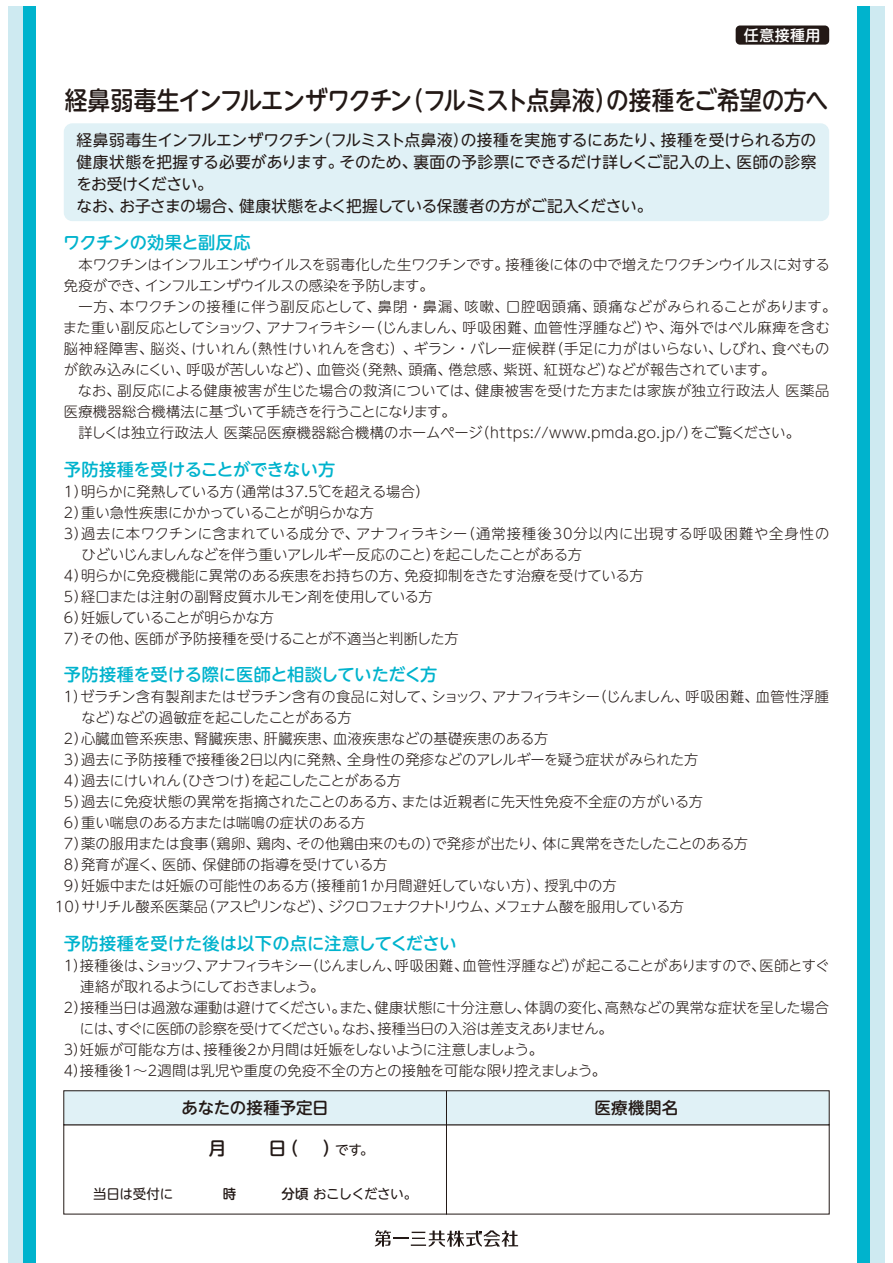
<style>
.page{position:relative;width:893px;height:1263px;background:#fff}
.page>*{position:absolute;margin:0;border:0;box-sizing:border-box;transform-origin:0 0}
.t1{font:500 25.5px "UD Shin M Go Pro";letter-spacing:-.04em;color:#231916;scale:.89 1}
.t2{font:500 17.25px "UD Shin M Go Pro";letter-spacing:-.01em;color:#00b3cd}
.t3{font:500 16.5px "UD Shin M Go Pro";letter-spacing:-.02em;color:#231916}
.t4{font:500 16.5px "UD Shin M Go Pro";letter-spacing:.005em;color:#231916}
.t5{font:15.75px/21.8px "UD Shin M Go Pro";letter-spacing:-.015em;color:#231916}
.t6{font:500 15px "UD Shin M Go Pro";letter-spacing:.025em;color:#fff}
.t7{font:300 14.25px/21px "UD Shin M Go Pro";letter-spacing:-.005em;color:#231916}
.t8{font:300 14.25px/21px "UD Shin M Go Pro";letter-spacing:.015em;color:#231916}
.t9{font:300 14.25px "UD Shin M Go Pro";letter-spacing:-.025em;color:#231916}
.t10{font:300 14.25px "UD Shin M Go Pro";letter-spacing:-.03em;color:#231916}
.t11{font:300 14.25px "UD Shin M Go Pro";letter-spacing:.05em;color:#231916}
.t12{font:300 14.25px "UD Shin M Go Pro";letter-spacing:-.05em;color:#231916}
.t13{font:300 14.25px "UD Shin M Go Pro";letter-spacing:.025em;color:#231916}
.t14{font:300 14.25px "UD Shin M Go Pro";letter-spacing:-.055em;color:#231916}
.t15{font:300 14.25px "UD Shin M Go Pro";letter-spacing:-.04em;color:#231916}
.t16{font:13.5px "UD Shin M Go Pro";letter-spacing:-.025em;color:#231916}
.s1{font-weight:500}
</style>
<div class="page">
<div style="left:736px;top:26px;width:93px;height:19px;background:#231916;border-radius:4px"></div>
<div style="left:11px;top:6px;width:25px;height:1257px;background:#00b3cd"></div>
<div style="left:9px;top:6px;width:14px;height:1257px;background:#ceeaf1"></div>
<div style="left:857px;top:6px;width:25px;height:1257px;background:#00b3cd"></div>
<div style="left:870px;top:6px;width:14px;height:1257px;background:#ceeaf1"></div>
<div style="left:64px;top:1091px;width:382px;height:34px;background:#e0f1f6"></div>
<div style="left:446px;top:1091px;width:383px;height:34px;background:#e0f1f6"></div>
<div style="left:64px;top:123px;width:765px;height:98px;background:#e0f1f6;border-radius:9px"></div>
<svg style="left:375px;top:1230px;width:143px;height:17px"></svg>
<p class="t6" style="left:744px;top:23px;width:78px">任意接種用</p>
<h1 class="t1" style="left:65px;top:79px;width:859px">経鼻弱毒生インフルエンザワクチン（フルミスト点鼻液）の接種をご希望の方へ</h1>
<p class="t5" style="left:77px;top:129px;width:742px">経鼻弱毒生インフルエンザワクチン（フルミスト点鼻液）の接種を実施するにあたり、接種を受けられる方の健康状態を把握する必要があります。そのため、裏面の予診票にできるだけ詳しくご記入の上、医師の診察をお受けください。<br>なお、お子さまの場合、健康状態をよく把握している保護者の方がご記入ください。</p>
<p class="t2" style="left:63px;top:228px;width:189px">ワクチンの効果と副反応</p>
<p class="t7" style="left:64px;top:253px;width:768px">　本ワクチンはインフルエンザウイルスを弱毒化した生ワクチンです。接種後に体の中で増えたワクチンウイルスに対する免疫ができ、インフルエンザウイルスの感染を予防します。</p>
<p class="t8" style="left:63px;top:295px;width:775px;text-indent:16px">一方、本ワクチンの接種に伴う副反応として、鼻閉・鼻漏、咳嗽、口腔咽頭痛、頭痛などがみられることがあります。また重い副反応としてショック、アナフィラキシー（じんましん、呼吸困難、血管性浮腫など）や、海外ではベル麻痺を含む脳神経障害、脳炎、けいれん（熱性けいれんを含む）、ギラン・バレー症候群（手足に力がはいらない、しびれ、食べものが飲み込みにくい、呼吸が苦しいなど）、血管炎（発熱、頭痛、倦怠感、紫斑、紅斑など）などが報告されています。<br>　なお、副反応による健康被害が生じた場合の救済については、健康被害を受けた方または家族が独立行政法人 医薬品医療機器総合機構法に基づいて手続きを行うことになります。<br>　詳しくは独立行政法人 医薬品医療機器総合機構のホームページ（https://ｗww.pmda.go.jp/）をご覧ください。</p>
<p class="t2" style="left:64px;top:455px;width:273px">予防接種を受けることができない方</p>
<p class="t7" style="left:64px;top:480px;width:367px">1）明らかに発熱している方（通常は37.5℃を超える場合）</p>
<p class="t7" style="left:64px;top:501px;width:312px">2）重い急性疾患にかかっていることが明らかな方</p>
<p class="t11" style="left:64px;top:522px;width:767px">3）過去に本ワクチンに含まれている成分で、アナフィラキシー（通常接種後30分以内に出現する呼吸困難や全身性の</p>
<p class="t10" style="left:81px;top:543px;width:502px">ひどいじんましんなどを伴う重いアレルギー反応のこと）を起こしたことがある方</p>
<p class="t7" style="left:64px;top:564px;width:581px">4）明らかに免疫機能に異常のある疾患をお持ちの方、免疫抑制をきたす治療を受けている方</p>
<p class="t7" style="left:64px;top:585px;width:370px">5）経口または注射の副腎皮質ホルモン剤を使用している方</p>
<p class="t15" style="left:64px;top:606px;width:212px">6）妊娠していることが明らかな方</p>
<p class="t7" style="left:64px;top:627px;width:397px">7）その他、医師が予防接種を受けることが不適当と判断した方</p>
<p class="t2" style="left:64px;top:660px;width:375px">予防接種を受ける際に医師と相談していただく方</p>
<p class="t7" style="left:61px;top:685px;width:770px">１）ゼラチン含有製剤またはゼラチン含有の食品に対して、ショック、アナフィラキシー（じんましん、呼吸困難、血管性浮腫</p>
<p class="t10" style="left:81px;top:706px;width:272px">など）などの過敏症を起こしたことがある方</p>
<p class="t13" style="left:64px;top:727px;width:486px">2）心臓血管系疾患、腎臓疾患、肝臓疾患、血液疾患などの基礎疾患のある方</p>
<p class="t7" style="left:64px;top:748px;width:636px">3）過去に予防接種で接種後2日以内に発熱、全身性の発疹などのアレルギーを疑う症状がみられた方</p>
<p class="t10" style="left:64px;top:769px;width:339px">4）過去にけいれん（ひきつけ）を起こしたことがある方</p>
<p class="t7" style="left:64px;top:790px;width:641px">5）過去に免疫状態の異常を指摘されたことのある方、または近親者に先天性免疫不全症の方がいる方</p>
<p class="t7" style="left:64px;top:811px;width:303px">6）重い喘息のある方または喘鳴の症状のある方</p>
<p class="t7" style="left:64px;top:832px;width:686px">7）薬の服用または食事（鶏卵、鶏肉、その他鶏由来のもの）で発疹が出たり、体に異常をきたしたことのある方</p>
<p class="t8" style="left:64px;top:853px;width:325px">8）発育が遅く、医師、保健師の指導を受けている方</p>
<p class="t8" style="left:64px;top:874px;width:554px">9）妊娠中または妊娠の可能性のある方（接種前1か月間避妊していない方）、授乳中の方</p>
<p class="t12" style="left:55px;top:895px;width:631px">10）サリチル酸系医薬品（アスピリンなど）、ジクロフェナクナトリウム、メフェナム酸を服用している方</p>
<p class="t2" style="left:64px;top:929px;width:394px">予防接種を受けた後は以下の点に注意してください</p>
<p class="t9" style="left:64px;top:954px;width:767px">1）接種後は、ショック、アナフィラキシー（じんましん、呼吸困難、血管性浮腫など）が起こることがありますので、医師とすぐ</p>
<p class="t14" style="left:80px;top:975px;width:246px">連絡が取れるようにしておきましょう。</p>
<p class="t7" style="left:64px;top:996px;width:767px">2）接種当日は過激な運動は避けてください。また、健康状態に十分注意し、体調の変化、高熱などの異常な症状を呈した場合</p>
<p class="t9" style="left:80px;top:1017px;width:534px">には、すぐに医師の診察を受けてください。なお、接種当日の入浴は差支えありません。</p>
<p class="t7" style="left:64px;top:1038px;width:481px">3）妊娠が可能な方は、接種後2か月間は妊娠をしないように注意しましょう。</p>
<p class="t7" style="left:64px;top:1059px;width:544px">4）接種後1～2週間は乳児や重度の免疫不全の方との接触を可能な限り控えましょう。</p>
<p class="t3" style="left:182px;top:1094px;width:149px">あなたの接種予定日</p>
<p class="t4" style="left:594px;top:1094px;width:85px">医療機関名</p>
<p class="t16" style="left:93px;top:1182px;width:326px">当日は受付に 　　　<span class="s1">時 　　　分頃</span> おこしください。</p>
</div>
